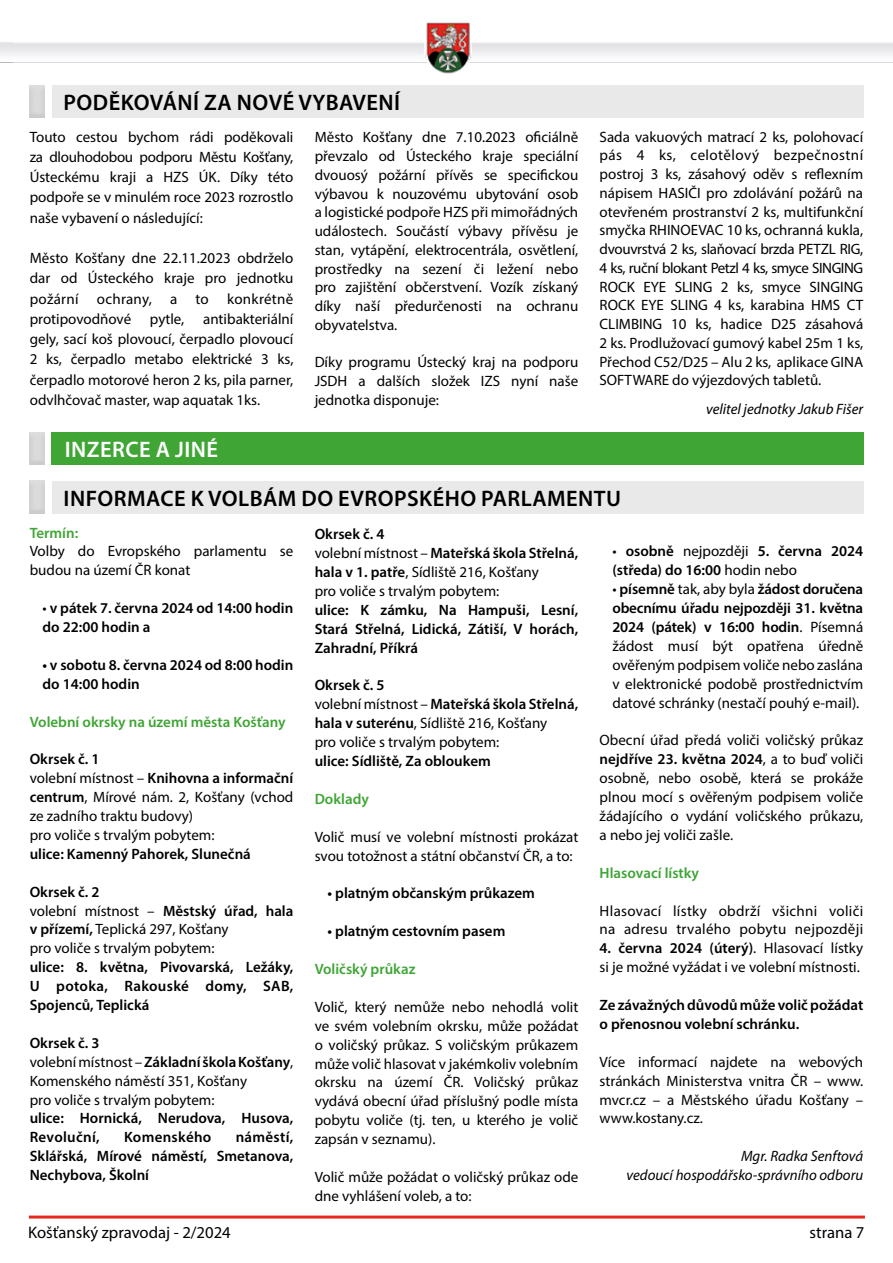
<style>
.page{position:relative;width:893px;height:1263px;background:#fff}
.page>*{position:absolute;margin:0;border:0;box-sizing:border-box;transform-origin:0 0}
.t1{font:600 22.5px "Myriad Pro";letter-spacing:.02em;color:#000}
.t2{font:600 22.5px "Myriad Pro";letter-spacing:.02em;color:#fff}
.t3{font:16.65px "Myriad Pro";color:#000}
.t4{font:15px/18.9px "Myriad Pro";color:#000;text-align:justify}
.t5{font:600 15px/18.9px "Myriad Pro";color:#000}
.t6{font:italic 15px/18.9px "Myriad Pro";color:#000;text-align:right}
.t7{font:600 15px "Myriad Pro";color:#3fa535}
.t8{font:15px/18.9px "Myriad Pro";letter-spacing:.02em;color:#000}
.t9{font:600 15px "Myriad Pro";letter-spacing:.02em;color:#000}
.s1{font-weight:400}
.s2{font-weight:600}
</style>
<div class="page">
<img style="left:13px;top:22px;width:880px;height:1197px">
<hr style="left:29px;top:1215px;width:836px;height:3px;background:#e5271e">
<div style="left:52px;top:85px;width:811px;height:32px;background:#e9e9e9"></div>
<div style="left:52px;top:481px;width:811px;height:32px;background:#e9e9e9"></div>
<img style="left:30px;top:85px;width:15px;height:32px">
<img style="left:30px;top:481px;width:15px;height:32px">
<div style="left:51px;top:432px;width:812px;height:33px;background:#3fa535"></div>
<img style="left:30px;top:432px;width:15px;height:33px">
<h1 class="t1" style="left:64px;top:88px;width:338px">PODĚKOVÁNÍ ZA NOVÉ VYBAVENÍ</h1>
<p class="t4" style="left:30px;top:126px;width:265px;line-height:20.2px">Touto cestou bychom rádi poděkovali za dlouhodobou podporu Městu Košťany, Ústeckému kraji a HZS ÚK. Díky této podpoře se v minulém roce 2023 rozrostlo naše vybavení o následující:</p>
<p class="t4" style="left:30px;top:248px;width:265px;line-height:20.2px">Město Košťany dne 22.11.2023 obdrželo dar od Ústeckého kraje pro jednotku požární ochrany, a to konkrétně protipovodňové pytle, antibakteriální gely, sací koš plovoucí, čerpadlo plovoucí 2 ks, čerpadlo metabo elektrické 3 ks, čerpadlo motorové heron 2 ks, pila parner, odvlhčovač master, wap aquatak 1ks.</p>
<h1 class="t2" style="left:65px;top:435px;width:155px">INZERCE A JINÉ</h1>
<p class="t4" style="left:315px;top:128px;width:265px">Město Košťany dne 7.10.2023 oficiálně převzalo od Ústeckého kraje speciální dvouosý požární přívěs se specifickou výbavou k nouzovému ubytování osob a logistické podpoře HZS při mimořádných událostech. Součástí výbavy přívěsu je stan, vytápění, elektrocentrála, osvětlení, prostředky na sezení či ležení nebo pro zajištění občerstvení. Vozík získaný díky naší předurčenosti na ochranu obyvatelstva.</p>
<p class="t4" style="left:315px;top:353px;width:265px">Díky programu Ústecký kraj na podporu JSDH a dalších složek IZS nyní naše jednotka disponuje:</p>
<p class="t4" style="left:600px;top:127px;width:265px">Sada vakuových matrací 2 ks, polohovací pás 4 ks, celotělový bezpečnostní postroj 3 ks, zásahový oděv s reflexním nápisem HASIČI pro zdolávání požárů na otevřeném prostranství 2 ks, multifunkční smyčka RHINOEVAC 10 ks, ochranná kukla, dvouvrstvá 2 ks, slaňovací brzda PETZL RIG, 4 ks, ruční blokant Petzl 4 ks, smyce SINGING ROCK EYE SLING 2 ks, smyce SINGING ROCK EYE SLING 4 ks, karabina HMS CT CLIMBING 10 ks, hadice D25 zásahová 2 ks. Prodlužovací gumový kabel 25m 1 ks, Přechod C52/D25 – Alu 2 ks, aplikace GINA SOFTWARE do výjezdových tabletů.</p>
<p class="t6" style="left:706px;top:399px;width:159px">velitel jednotky Jakub Fišer</p>
<h1 class="t1" style="left:64px;top:484px;width:559px">INFORMACE K VOLBÁM DO EVROPSKÉHO PARLAMENTU</h1>
<p class="t7" style="left:30px;top:523px;width:50px">Termín:</p>
<p class="t4" style="left:30px;top:542px;width:265px">Volby do Evropského parlamentu se budou na území ČR konat</p>
<p class="t5" style="left:43px;top:598px;width:252px"><span class="s1">•</span> v pátek 7. června 2024 od 14:00 hodin do 22:00 hodin a</p>
<p class="t5" style="left:43px;top:655px;width:252px">• v sobotu 8. června 2024 od 8:00 hodin do 14:00 hodin</p>
<p class="t7" style="left:30px;top:712px;width:257px">Volební okrsky na území města Košťany</p>
<p class="t4" style="left:30px;top:750px;width:265px;text-align:left"><span class="s2">Okrsek č. 1<br></span>volební místnost – <span class="s2">Knihovna a informační centrum</span>, Mírové nám. 2, Košťany (vchod ze zadního traktu budovy)<br>pro voliče s trvalým pobytem:</p>
<p class="t5" style="left:30px;top:844px;width:223px">ulice: Kamenný Pahorek, Slunečná</p>
<p class="t4" style="left:30px;top:882px;width:265px;text-align:left"><span class="s2">Okrsek č. 2<br></span>volební místnost – <span class="s2">Městský úřad, hala v přízemí,</span> Teplická 297, Košťany<br>pro voliče s trvalým pobytem:</p>
<p class="t5" style="left:30px;top:957px;width:265px;text-align:justify">ulice: 8. května, Pivovarská, Ležáky, U potoka, Rakouské domy, SAB, Spojenců, Teplická</p>
<p class="t4" style="left:30px;top:1033px;width:265px;text-align:left"><span class="s2">Okrsek č. 3<br></span>volební místnost – <span class="s2">Základní škola Košťany</span>,<br>Komenského náměstí 351, Košťany<br>pro voliče s trvalým pobytem:</p>
<p class="t5" style="left:30px;top:1108px;width:265px">ulice: Hornická, Nerudova, Husova,<br>Revoluční,</p>
<p class="t9" style="left:124px;top:1128px;width:89px">Komenského</p>
<p class="t5" style="left:30px;top:1127px;width:265px;text-align:justify;text-indent:206px">náměstí, Sklářská, Mírové náměstí, Smetanova, Nechybova, Školní</p>
<p class="t4" style="left:315px;top:524px;width:265px;text-align:left"><span class="s2">Okrsek č. 4<br></span>volební místnost – <span class="s2">Mateřská škola Střelná, hala v 1. patře</span>, Sídliště 216, Košťany<br>pro voliče s trvalým pobytem:</p>
<p class="t5" style="left:315px;top:600px;width:265px;text-align:justify">ulice: K zámku, Na Hampuši, Lesní, Stará Střelná, Lidická, Zátiší, V horách, Zahradní, Příkrá</p>
<p class="t4" style="left:315px;top:676px;width:265px;text-align:left"><span class="s2">Okrsek č. 5<br></span>volební místnost – <span class="s2">Mateřská škola Střelná, hala v suterénu</span>, Sídliště 216, Košťany<br>pro voliče s trvalým pobytem:</p>
<p class="t5" style="left:315px;top:751px;width:178px">ulice: Sídliště, Za obloukem</p>
<p class="t7" style="left:315px;top:789px;width:56px">Doklady</p>
<p class="t4" style="left:315px;top:827px;width:265px">Volič musí ve volební místnosti prokázat svou totožnost a státní občanství ČR, a to:</p>
<p class="t5" style="left:327px;top:883px;width:209px">• platným občanským průkazem</p>
<p class="t5" style="left:327px;top:921px;width:179px">• platným cestovním pasem</p>
<p class="t7" style="left:315px;top:959px;width:102px">Voličský průkaz</p>
<p class="t4" style="left:315px;top:997px;width:265px">Volič, který nemůže nebo nehodlá volit ve svém volebním okrsku, může požádat o voličský průkaz. S voličským průkazem může volič hlasovat v jakémkoliv volebním okrsku na území ČR. Voličský průkaz vydává obecní úřad příslušný podle místa pobytu voliče (tj. ten, u kterého je volič zapsán v seznamu).</p>
<p class="t4" style="left:315px;top:1167px;width:265px">Volič může požádat o voličský průkaz ode dne vyhlášení voleb, a to:</p>
<p class="t5" style="left:612px;top:541px;width:252px"><span class="s1">•</span> osobně <span class="s1">nejpozději</span> 5. června 2024 (středa) do 16:00 <span class="s1">hodin nebo</span></p>
<p class="t4" style="left:612px;top:579px;width:252px">• <span class="s2">písemně</span> tak, aby byla <span class="s2">žádost doručena obecnímu úřadu nejpozději 31. května 2024 (pátek) v 16:00 hodin</span>. Písemná žádost musí být opatřena úředně ověřeným podpisem voliče nebo zaslána v elektronické podobě prostřednictvím datové schránky (nestačí pouhý e-mail).</p>
<p class="t4" style="left:600px;top:731px;width:265px">Obecní úřad předá voliči voličský průkaz <span class="s2">nejdříve 23. května 2024</span>, a to buď voliči osobně, nebo osobě, která se prokáže plnou mocí s ověřeným podpisem voliče žádajícího o vydání voličského průkazu, a nebo jej voliči zašle.</p>
<p class="t7" style="left:600px;top:863px;width:101px">Hlasovací lístky</p>
<p class="t8" style="left:600px;top:901px;width:265px">Hlasovací lístky obdrží všichni voliči na adresu trvalého pobytu nejpozději</p>
<p class="t4" style="left:600px;top:939px;width:265px"><span class="s2">4. června 2024 (úterý)</span>. Hlasovací lístky si je možné vyžádat i ve volební místnosti.</p>
<p class="t5" style="left:600px;top:995px;width:265px">Ze závažných důvodů může volič požádat o přenosnou volební schránku.</p>
<p class="t4" style="left:600px;top:1052px;width:265px">Více informací najdete na webových stránkách Ministerstva vnitra ČR – www. mvcr.cz – a Městského úřadu Košťany – www.kostany.cz.</p>
<p class="t6" style="left:627px;top:1146px;width:238px">Mgr. Radka Senftová<br>vedoucí hospodářsko-správního odboru</p>
<p class="t3" style="left:28px;top:1222px;width:204px">Košťanský zpravodaj - 2/2024</p>
<p class="t3" style="left:810px;top:1222px;width:56px">strana 7</p>
</div>
